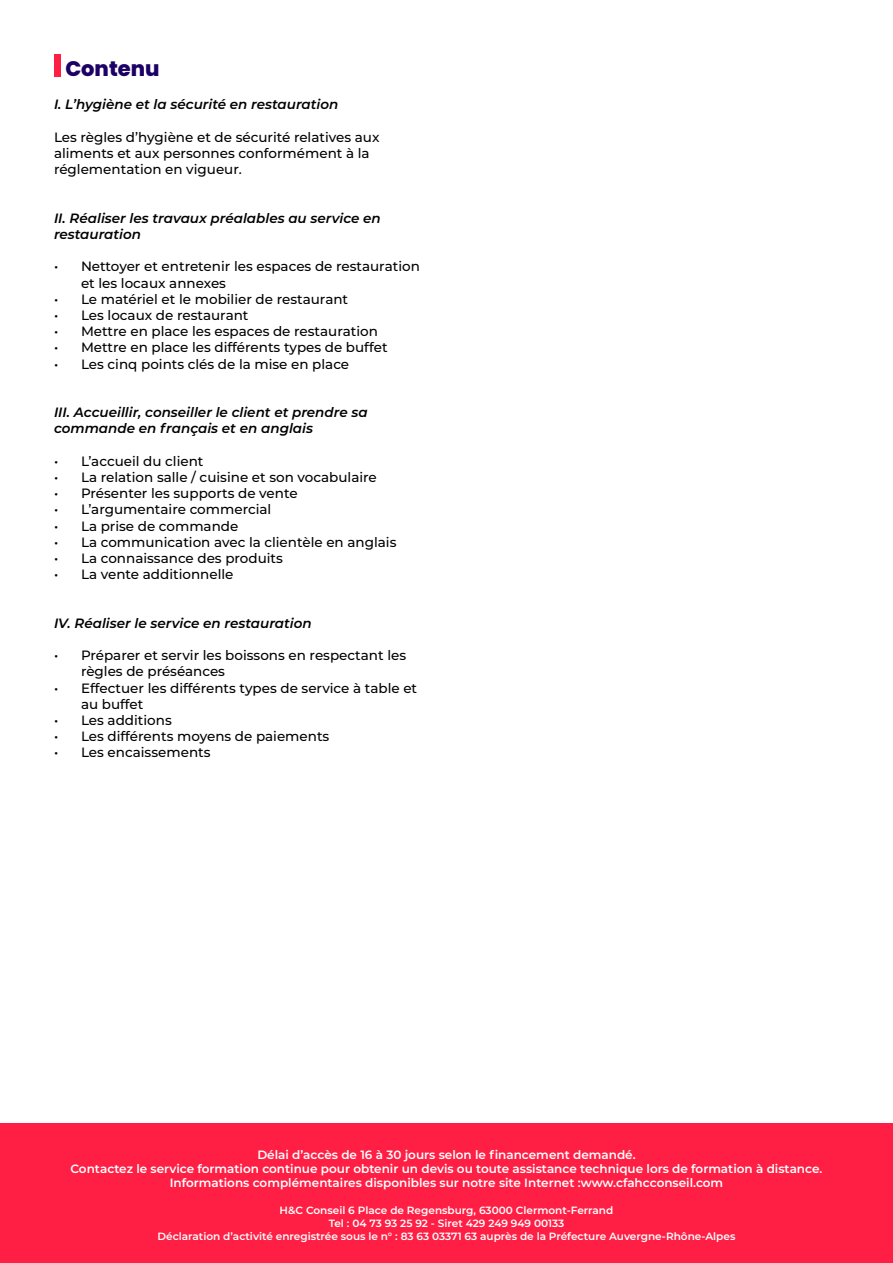
<style>
.page{position:relative;width:893px;height:1263px;background:#fff}
.page>*{position:absolute;margin:0;border:0;box-sizing:border-box;transform-origin:0 0}
.t1{font:800 21px "Poppins";color:#1d0066}
.t2{font:500 13.5px/16.2px "Montserrat";color:#000}
.t3{font:italic 600 13.5px/16.2px "Montserrat";color:#000}
.t4{font:600 12px/14.4px "Montserrat";color:#fff;text-align:center}
.t5{font:600 10.5px/12.6px "Montserrat";color:#fff;text-align:center}
</style>
<div class="page">
<div style="left:54px;top:54px;width:7px;height:22px;background:#ff1f44"></div>
<div style="left:0;top:1123px;width:893px;height:140px;background:#ff1f44"></div>
<h1 class="t1" style="left:65px;top:58px;width:96px">Contenu</h1>
<p class="t3" style="left:54px;top:98px;width:286px">I. L’hygiène et la sécurité en restauration</p>
<p class="t2" style="left:54px;top:129px;width:327px">Les règles d’hygiène et de sécurité relatives aux aliments et aux personnes conformément à la réglementation en vigueur.</p>
<p class="t3" style="left:54px;top:211px;width:328px">II. Réaliser les travaux préalables au service en restauration</p>
<p class="t2" style="left:81px;top:259px;width:340px;text-indent:-27px">• Nettoyer et entretenir les espaces de restauration et les locaux annexes</p>
<p class="t2" style="left:54px;top:291px;width:296px">• Le matériel et le mobilier de restaurant</p>
<p class="t2" style="left:54px;top:307px;width:196px">• Les locaux de restaurant</p>
<p class="t2" style="left:54px;top:324px;width:325px">• Mettre en place les espaces de restauration</p>
<p class="t2" style="left:54px;top:340px;width:335px">• Mettre en place les différents types de buffet</p>
<p class="t2" style="left:54px;top:356px;width:297px">• Les cinq points clés de la mise en place</p>
<p class="t3" style="left:54px;top:405px;width:315px">III. Accueillir, conseiller le client et prendre sa commande en français et en anglais</p>
<p class="t2" style="left:54px;top:453px;width:151px">• L’accueil du client</p>
<p class="t2" style="left:54px;top:469px;width:324px">• La relation salle / cuisine et son vocabulaire</p>
<p class="t2" style="left:54px;top:486px;width:245px">• Présenter les supports de vente</p>
<p class="t2" style="left:54px;top:502px;width:219px">• L’argumentaire commercial</p>
<p class="t2" style="left:54px;top:518px;width:186px">• La prise de commande</p>
<p class="t2" style="left:54px;top:534px;width:344px">• La communication avec la clientèle en anglais</p>
<p class="t2" style="left:54px;top:550px;width:230px">• La connaissance des produits</p>
<p class="t2" style="left:54px;top:567px;width:181px">• La vente additionnelle</p>
<p class="t3" style="left:54px;top:616px;width:259px">IV. Réaliser le service en restauration</p>
<p class="t2" style="left:81px;top:648px;width:327px;text-indent:-27px">• Préparer et servir les boissons en respectant les règles de préséances</p>
<p class="t2" style="left:81px;top:680px;width:338px;text-indent:-27px">• Effectuer les différents types de service à table et au buffet</p>
<p class="t2" style="left:54px;top:712px;width:119px">• Les additions</p>
<p class="t2" style="left:54px;top:729px;width:277px">• Les différents moyens de paiements</p>
<p class="t2" style="left:54px;top:745px;width:158px">• Les encaissements</p>
<p class="t4" style="left:70px;top:1148px;width:753px">Délai d’accès de 16 à 30 jours selon le financement demandé.<br>Contactez le service formation continue pour obtenir un devis ou toute assistance technique lors de formation à distance.<br>Informations complémentaires disponibles sur notre site Internet :www.cfahcconseil.com</p>
<p class="t5" style="left:158px;top:1205px;width:579px">H&amp;C Conseil 6 Place de Regensburg, 63000 Clermont-Ferrand<br>Tel : 04 73 93 25 92 - Siret 429 249 949 00133<br>Déclaration d’activité enregistrée sous le n° : 83 63 03371 63 auprès de la Préfecture Auvergne-Rhône-Alpes</p>
</div>
